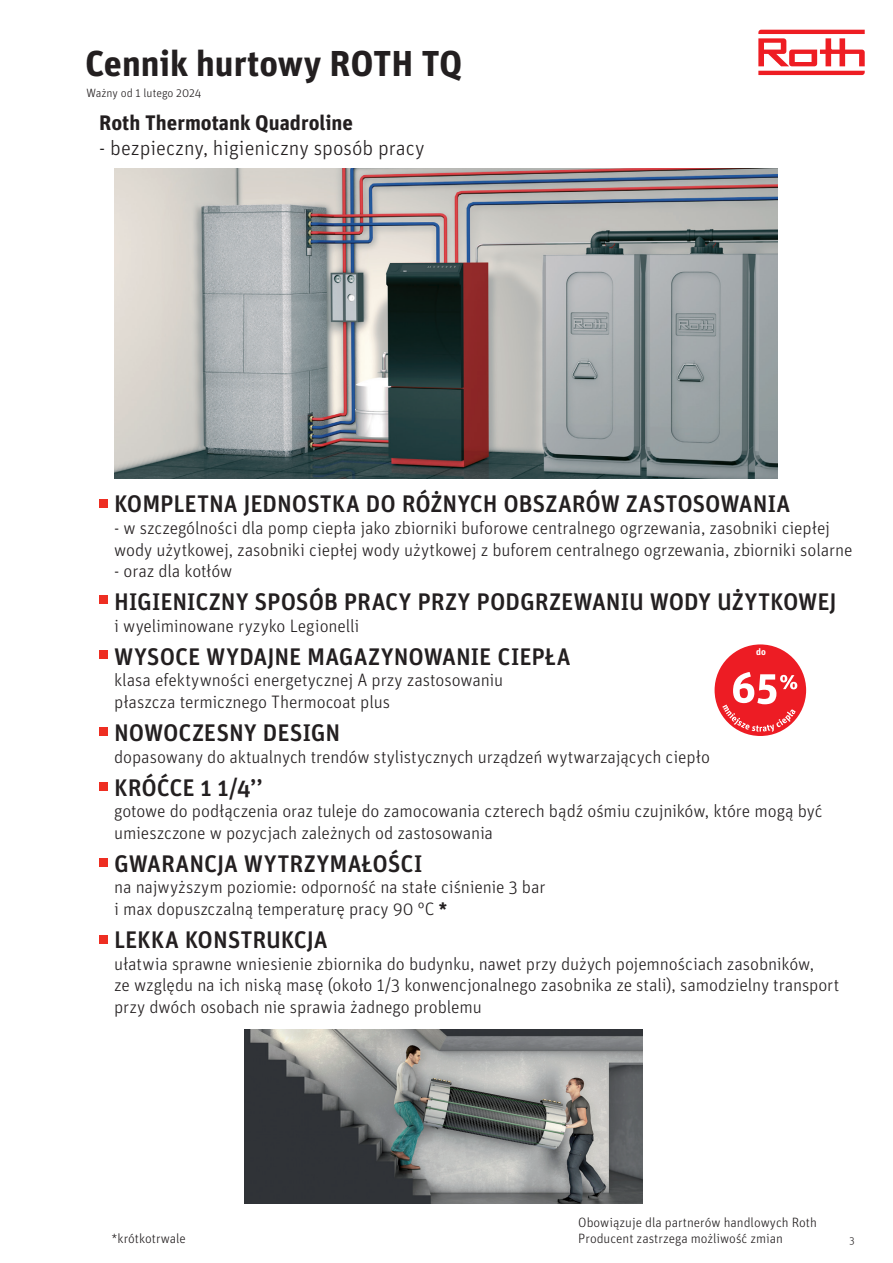
<style>
.page{position:relative;width:893px;height:1263px;background:#fff}
.page>*{position:absolute;margin:0;border:0;box-sizing:border-box;transform-origin:0 0}
.t1{font:700 36px "Unit Pro";color:#231f20}
.t2{font:500 24px "Unit Pro";letter-spacing:-.005em;color:#231f20}
.t3{font:300 21px "Unit Pro";color:#231f20}
.t4{font:700 21px "Unit Pro";color:#231f20}
.t5{font:300 18px/21.6px "Unit Pro";letter-spacing:-.005em;color:#231f20}
.t6{font:300 13.5px "Unit Pro";color:#231f20}
.t7{font:300 12px "Unit Pro";color:#231f20}
.t8{font:300 10.5px "Unit Pro";color:#231f20}
.t9{font:700 9.3px "Unit OT";color:#fff}
.s1{font-weight:700}
</style>
<div class="page">
<svg style="left:758px;top:30px;width:107px;height:45px"></svg>
<img style="left:114px;top:168px;width:664px;height:310px">
<div style="left:99px;top:500px;width:9px;height:8px;background:#ee2e22"></div>
<div style="left:99px;top:595px;width:9px;height:9px;background:#ee2e22"></div>
<div style="left:99px;top:651px;width:9px;height:8px;background:#ee2e22"></div>
<div style="left:99px;top:727px;width:9px;height:9px;background:#ee2e22"></div>
<div style="left:99px;top:782px;width:9px;height:9px;background:#ee2e22"></div>
<div style="left:99px;top:858px;width:9px;height:8px;background:#ee2e22"></div>
<div style="left:99px;top:935px;width:9px;height:9px;background:#ee2e22"></div>
<div style="left:713px;top:643px;width:94px;height:94px;background:#ed1c24;border-radius:50%"></div>
<div style="left:712px;top:642px;width:96px;height:96px;border:2px solid #fff;border-radius:50%"></div>
<svg style="left:722px;top:672px;width:75px;height:60px"></svg>
<img style="left:244px;top:1029px;width:398px;height:174px">
<p class="t1" style="left:85px;top:37px;width:379px">Cennik hurtowy ROTH TQ</p>
<p class="t7" style="left:87px;top:85px;width:116px">Ważny od 1 lutego 2024</p>
<p class="t4" style="left:99px;top:107px;width:255px">Roth Thermotank Quadroline</p>
<p class="t3" style="left:99px;top:134px;width:327px">- bezpieczny, higieniczny sposób pracy</p>
<p class="t2" style="left:114px;top:487px;width:678px">KOMPLETNA JEDNOSTKA DO RÓŻNYCH OBSZARÓW ZASTOSOWANIA</p>
<p class="t5" style="left:114px;top:516px;width:717px">- w szczególności dla pomp ciepła jako zbiorniki buforowe centralnego ogrzewania, zasobniki ciepłej</p>
<p class="t5" style="left:114px;top:538px;width:740px">wody użytkowej, zasobniki ciepłej wody użytkowej z buforem centralnego ogrzewania, zbiorniki solarne</p>
<p class="t5" style="left:114px;top:560px;width:120px">- oraz dla kotłów</p>
<p class="t2" style="left:114px;top:585px;width:724px">HIGIENICZNY SPOSÓB PRACY PRZY PODGRZEWANIU WODY UŻYTKOWEJ</p>
<p class="t5" style="left:114px;top:614px;width:247px">i wyeliminowane ryzyko Legionelli</p>
<p class="t2" style="left:114px;top:639px;width:458px">WYSOCE WYDAJNE MAGAZYNOWANIE CIEPŁA</p>
<p class="t5" style="left:114px;top:669px;width:391px">klasa efektywności energetycznej A przy zastosowaniu</p>
<p class="t5" style="left:114px;top:690px;width:277px">płaszcza termicznego Thermocoat plus</p>
<p class="t2" style="left:114px;top:715px;width:228px">NOWOCZESNY DESIGN</p>
<p class="t5" style="left:114px;top:745px;width:597px">dopasowany do aktualnych trendów stylistycznych urządzeń wytwarzających ciepło</p>
<p class="t2" style="left:114px;top:770px;width:150px">KRÓĆCE 1 1/4’’</p>
<p class="t5" style="left:114px;top:800px;width:710px">gotowe do podłączenia oraz tuleje do zamocowania czterech bądź ośmiu czujników, które mogą być umieszczone w pozycjach zależnych od zastosowania</p>
<p class="t2" style="left:114px;top:846px;width:310px">GWARANCJA WYTRZYMAŁOŚCI</p>
<p class="t5" style="left:114px;top:876px;width:433px">na najwyższym poziomie: odporność na stałe ciśnienie 3 bar</p>
<p class="t5" style="left:114px;top:897px;width:335px">i max dopuszczalną temperaturę pracy 90 °C <span class="s1">*</span></p>
<p class="t2" style="left:114px;top:922px;width:215px">LEKKA KONSTRUKCJA</p>
<p class="t5" style="left:114px;top:952px;width:701px">ułatwia sprawne wniesienie zbiornika do budynku, nawet przy dużych pojemnościach zasobników,</p>
<p class="t5" style="left:114px;top:974px;width:727px">ze względu na ich niską masę (około 1/3 konwencjonalnego zasobnika ze stali), samodzielny transport</p>
<p class="t5" style="left:114px;top:995px;width:369px">przy dwóch osobach nie sprawia żadnego problemu</p>
<p class="t9" style="left:756px;top:646px;width:11px">do</p>
<p class="t6" style="left:578px;top:1213px;width:240px">Obowiązuje dla partnerów handlowych Roth</p>
<p class="t6" style="left:112px;top:1230px;width:76px">*krótkotrwale</p>
<p class="t6" style="left:578px;top:1230px;width:206px">Producent zastrzega możliwość zmian</p>
<p class="t8" style="left:849px;top:1234px;width:7px">3</p>
</div>
